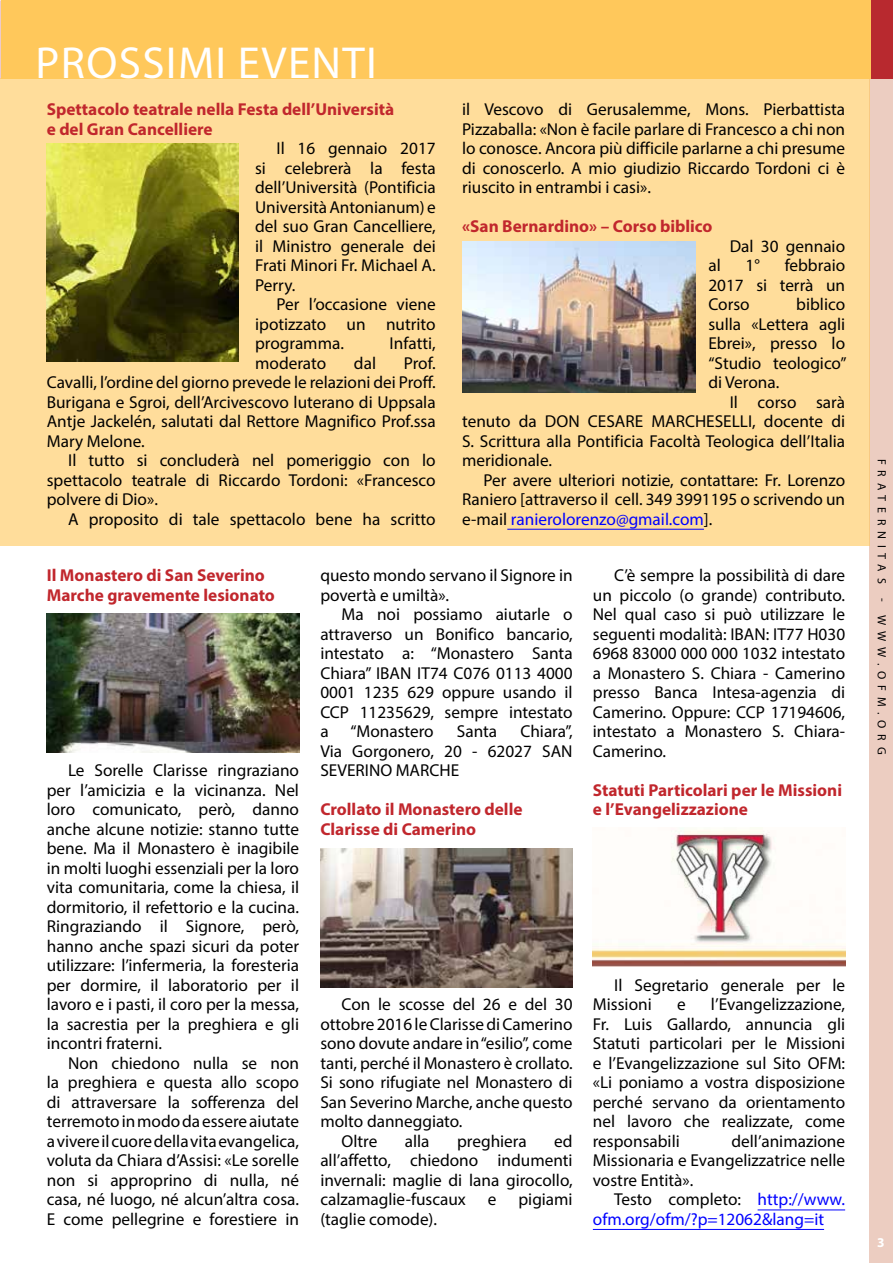
<style>
.page{position:relative;width:893px;height:1263px;background:#fff}
.page>*{position:absolute;margin:0;border:0;box-sizing:border-box;transform-origin:0 0}
.t1{font:45px "Myriad Pro";letter-spacing:.035em;color:#fff}
.t2{font:17.25px/19.5px "Myriad Pro";color:#000;text-align:justify}
.t3{font:700 17.25px/19.5px "Myriad Pro";color:#c1272d}
.t4{font:17.25px/19.5px "Myriad Pro";color:#00f}
.t5{font:700 13.5px "Myriad Pro";color:#fff}
.t6{font:12px "Myriad Pro";letter-spacing:.49em;color:#000}
.s1{color:#00f}
.s2{color:#000}
</style>
<div class="page">
<div style="left:869px;top:79px;width:24px;height:1184px;background:#eccdc1"></div>
<div style="left:869px;top:0;width:24px;height:79px;background:#b8292f"></div>
<div style="left:0;top:78px;width:870px;height:468px;background:#ffdd9b"></div>
<div style="left:1px;top:0;width:869px;height:78px;background:#ffc85b"></div>
<img style="left:47px;top:143px;width:191px;height:219px">
<img style="left:47px;top:613px;width:252px;height:139px">
<img style="left:593px;top:827px;width:252px;height:139px">
<hr style="left:758px;top:1209px;width:87px;height:1px;background:#00f">
<hr style="left:593px;top:1229px;width:231px;height:1px;background:#00f">
<hr style="left:507px;top:529px;width:197px;height:1px;background:#00f">
<img style="left:320px;top:848px;width:253px;height:140px">
<img style="left:462px;top:241px;width:234px;height:151px">
<h1 class="t1" style="left:36px;top:35px;width:49px">Prossimi</h1>
<h1 class="t1" style="left:238px;top:35px;width:95px">eventi</h1>
<p class="t3" style="left:47px;top:99px;width:349px">Spettacolo teatrale nella Festa dell’Università e del Gran Cancelliere</p>
<p class="t2" style="left:255px;top:138px;width:182px;text-indent:21px">Il 16 gennaio 2017 si celebrerà la festa dell’Università (Pontificia Università Antonianum) e del suo Gran Cancelliere, il Ministro generale dei Frati Minori Fr. Michael A.<br>Perry.</p>
<p class="t2" style="left:255px;top:294px;width:182px;text-indent:21px">Per l’occasione viene ipotizzato un nutrito programma.</p>
<p class="t2" style="left:389px;top:333px;width:48px">Infatti,</p>
<p class="t2" style="left:47px;top:353px;width:390px;text-indent:357px">Prof.<br>Cavalli, l’ordine del giorno prevede le relazioni dei Proff.<br>Burigana e Sgroi, dell’Arcivescovo luterano di Uppsala Antje Jackelén, salutati dal Rettore Magnifico Prof.ssa Mary Melone.</p>
<p class="t2" style="left:47px;top:450px;width:390px;text-indent:21px">Il tutto si concluderà nel pomeriggio con lo spettacolo teatrale di Riccardo Tordoni: «Francesco polvere di Dio».</p>
<p class="t2" style="left:68px;top:509px;width:369px">A proposito di tale spettacolo bene ha scritto</p>
<p class="t2" style="left:255px;top:353px;width:73px">moderato</p>
<p class="t2" style="left:354px;top:353px;width:24px">dal</p>
<p class="t2" style="left:462px;top:99px;width:385px">il Vescovo di Gerusalemme, Mons. Pierbattista Pizzaballa: «Non è facile parlare di Francesco a chi non lo conosce. Ancora più difficile parlarne a chi presume di conoscerlo. A mio giudizio Riccardo Tordoni ci è riuscito in entrambi i casi».</p>
<p class="t3" style="left:462px;top:216px;width:252px">«San Bernardino» – Corso biblico</p>
<p class="t2" style="left:730px;top:236px;width:117px">Dal 30 gennaio</p>
<p class="t2" style="left:708px;top:255px;width:14px">al</p>
<p class="t2" style="left:746px;top:255px;width:16px">1°</p>
<p class="t2" style="left:708px;top:255px;width:138px;text-indent:76px">febbraio 2017 si terrà un Corso</p>
<p class="t2" style="left:708px;top:294px;width:140px;text-indent:88px">biblico sulla «Lettera agli Ebrei», presso lo “Studio teologico” di Verona.</p>
<p class="t2" style="left:462px;top:392px;width:385px;text-indent:268px">Il corso sarà tenuto da DON CESARE MARCHESELLI, docente di S. Scrittura alla Pontificia Facoltà Teologica dell’Italia meridionale.</p>
<p class="t2" style="left:462px;top:470px;width:385px;text-indent:21px">Per avere ulteriori notizie, contattare: Fr. Lorenzo Raniero [attraverso il cell. 349 3991195 o scrivendo un e-mail <span class="s1">ranierolorenzo@gmail.com</span>].</p>
<p class="t3" style="left:47px;top:565px;width:230px">Il Monastero di San Severino<br>Marche gravemente lesionato</p>
<p class="t2" style="left:47px;top:760px;width:254px;text-indent:21px">Le Sorelle Clarisse ringraziano per l’amicizia e la vicinanza. Nel loro comunicato, però, danno anche alcune notizie: stanno tutte bene. Ma il Monastero è inagibile in molti luoghi essenziali per la loro vita comunitaria, come la chiesa, il dormitorio, il refettorio e la cucina.<br>Ringraziando il Signore, però, hanno anche spazi sicuri da poter utilizzare: l’infermeria, la foresteria per dormire, il laboratorio per il lavoro e i pasti, il coro per la messa, la sacrestia per la preghiera e gli incontri fraterni.</p>
<p class="t2" style="left:47px;top:1053px;width:254px;text-indent:21px">Non chiedono nulla se non la preghiera e questa allo scopo di attraversare la sofferenza del terremoto in modo da essere aiutate a vivere il cuore della vita evangelica, voluta da Chiara d’Assisi: «Le sorelle non si approprino di nulla, né casa, né luogo, né alcun’altra cosa.<br>E come pellegrine e forestiere in</p>
<p class="t2" style="left:320px;top:565px;width:254px">questo mondo servano il Signore in povertà e umiltà».</p>
<p class="t2" style="left:320px;top:604px;width:254px;text-indent:21px">Ma noi possiamo aiutarle o attraverso un Bonifico bancario, intestato a: “Monastero Santa Chiara” IBAN IT74 C076 0113 4000<br>0001 1235 629 oppure usando il CCP 11235629, sempre intestato a</p>
<p class="t2" style="left:320px;top:721px;width:254px;text-indent:200px">Chiara”, Via Gorgonero, 20 - 62027 SAN SEVERINO MARCHE</p>
<p class="t3" style="left:320px;top:799px;width:204px">Crollato il Monastero delle<br>Clarisse di Camerino</p>
<p class="t2" style="left:350px;top:721px;width:85px">“Monastero</p>
<p class="t2" style="left:457px;top:721px;width:42px">Santa</p>
<p class="t2" style="left:593px;top:565px;width:254px;text-indent:21px">C’è sempre la possibilità di dare un piccolo (o grande) contributo.<br>Nel qual caso si può utilizzare le seguenti modalità: IBAN: IT77 H030<br>6968 83000 000 000 1032 intestato a Monastero S. Chiara - Camerino presso Banca Intesa-agenzia di Camerino. Oppure: CCP 17194606, intestato a Monastero S. Chiara-Camerino.</p>
<p class="t3" style="left:593px;top:780px;width:251px">Statuti Particolari per le Missioni e l’Evangelizzazione</p>
<p class="t2" style="left:342px;top:994px;width:233px">Con le scosse del 26 e del 30</p>
<p class="t2" style="left:320px;top:1014px;width:254px">ottobre 2016 le Clarisse di Camerino</p>
<p class="t2" style="left:320px;top:1033px;width:254px">sono dovute andare in “esilio”, come</p>
<p class="t2" style="left:320px;top:1053px;width:254px">tanti, perché il Monastero è crollato.</p>
<p class="t2" style="left:320px;top:1072px;width:254px">Si sono rifugiate nel Monastero di</p>
<p class="t2" style="left:320px;top:1092px;width:254px">San Severino Marche, anche questo</p>
<p class="t2" style="left:320px;top:1111px;width:144px">molto danneggiato.</p>
<p class="t2" style="left:342px;top:1131px;width:37px">Oltre</p>
<p class="t2" style="left:405px;top:1131px;width:26px">alla</p>
<p class="t2" style="left:457px;top:1131px;width:71px">preghiera</p>
<p class="t2" style="left:320px;top:1131px;width:254px;text-indent:234px">ed all’affetto, chiedono indumenti invernali: maglie di lana girocollo, calzamaglie-fuscaux</p>
<p class="t2" style="left:488px;top:1189px;width:10px">e</p>
<p class="t2" style="left:518px;top:1189px;width:56px">pigiami</p>
<p class="t2" style="left:320px;top:1209px;width:118px">(taglie comode).</p>
<p class="t2" style="left:593px;top:975px;width:254px;text-indent:21px">Il Segretario generale per le<br>Missioni</p>
<p class="t2" style="left:593px;top:994px;width:254px;text-indent:118px">l’Evangelizzazione, Fr. Luis Gallardo, annuncia gli Statuti particolari per le Missioni e l’Evangelizzazione sul Sito OFM: «Li poniamo a vostra disposizione perché servano da orientamento nel lavoro che realizzate, come responsabili</p>
<p class="t2" style="left:677px;top:994px;width:10px">e</p>
<p class="t2" style="left:593px;top:1131px;width:254px;text-indent:139px">dell’animazione Missionaria e Evangelizzatrice nelle vostre Entità».</p>
<p class="t4" style="left:593px;top:1189px;width:254px;text-indent:21px"><span class="s2">Testo completo:</span> http://www. ofm.org/ofm/?p=12062&amp;lang=it</p>
<p class="t6" style="left:889px;top:458px;width:297px;rotate:90deg">FRATERNITAS - WWW.OFM.ORG</p>
<p class="t5" style="left:877px;top:1233px;width:9px">3</p>
</div>
